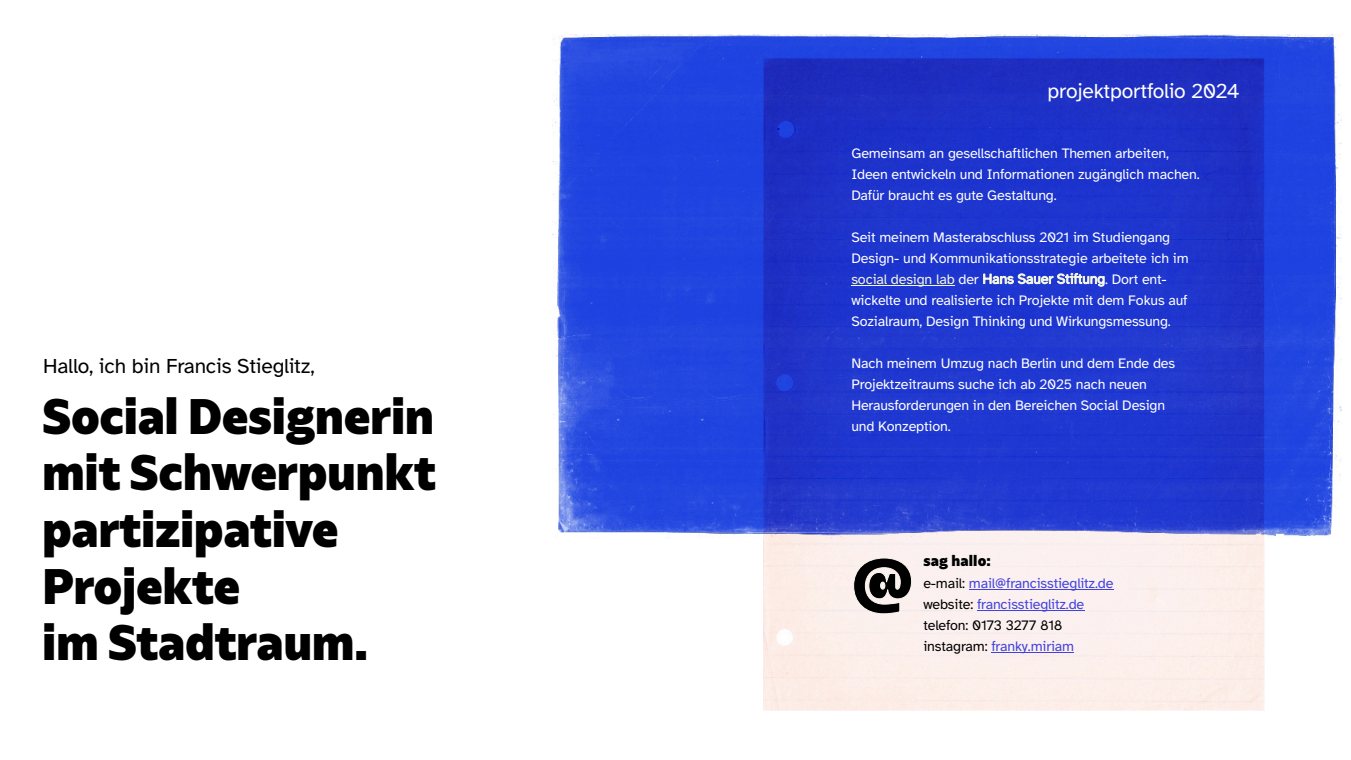
<style>
.page{position:relative;width:1351px;height:760px;background:#fff}
.page>*{position:absolute;margin:0;border:0;box-sizing:border-box;transform-origin:0 0}
.t1{font:47.25px "Norges Sans";letter-spacing:-.01em;color:#000}
.t2{font:21px "Atkinson Hyperlegible";letter-spacing:-.01em;color:#000}
.t3{font:21px "Atkinson Hyperlegible";letter-spacing:-.01em;color:#fff}
.t4{font:14.25px "Atkinson Hyperlegible";letter-spacing:-.01em;color:#fff}
.t5{font:14.25px "Atkinson Hyperlegible";letter-spacing:-.01em;color:#4143dd}
.t6{font:14.25px "Atkinson Hyperlegible";letter-spacing:-.01em;color:#000}
.t7{font:14.25px "Norges Sans";letter-spacing:.01em;color:#000}
.s1{color:#f4f7de}
.s2{color:#000}
</style>
<div class="page">
<div style="left:763px;top:539px;width:501px;height:172px;background:#fcf0eb"></div>
<svg style="left:853px;top:557px;width:59px;height:58px"></svg>
<img style="left:552px;top:35px;width:790px;height:504px">
<hr style="left:969px;top:589px;width:144px;height:1px;background:#4143dd">
<hr style="left:977px;top:610px;width:107px;height:1px;background:#4143dd">
<hr style="left:991px;top:652px;width:83px;height:1px;background:#4143dd">
<hr style="left:851px;top:285px;width:104px;height:1px;background:#f4f7de">
<p class="t2" style="left:43px;top:356px;width:273px">Hallo, ich bin Francis Stieglitz,</p>
<p class="t1" style="left:42px;top:397px;width:393px">Social Designerin</p>
<p class="t1" style="left:42px;top:453px;width:396px">mit Schwerpunkt</p>
<p class="t1" style="left:42px;top:510px;width:298px">partizipative</p>
<p class="t1" style="left:42px;top:567px;width:200px">Projekte</p>
<p class="t1" style="left:42px;top:623px;width:328px">im Stadtraum.</p>
<p class="t3" style="left:1047px;top:81px;width:194px">projektportfolio 2024</p>
<p class="t4" style="left:851px;top:146px;width:319px">Gemeinsam an gesellschaftlichen Themen arbeiten,</p>
<p class="t4" style="left:851px;top:167px;width:350px">Ideen entwickeln und Informationen zugänglich machen.</p>
<p class="t4" style="left:851px;top:188px;width:207px">Dafür braucht es gute Gestaltung.</p>
<p class="t4" style="left:851px;top:230px;width:320px">Seit meinem Masterabschluss 2021 im Studiengang</p>
<p class="t4" style="left:851px;top:251px;width:339px">Design- und Kommunikationsstrategie arbeitete ich im</p>
<p class="t4" style="left:851px;top:272px;width:317px"><span class="s1">social design lab</span> der Hans Sauer Stiftung. Dort ent-</p>
<p class="t4" style="left:851px;top:293px;width:338px">wickelte und realisierte ich Projekte mit dem Fokus auf</p>
<p class="t4" style="left:851px;top:314px;width:321px">Sozialraum, Design Thinking und Wirkungsmessung.</p>
<p class="t4" style="left:851px;top:356px;width:325px">Nach meinem Umzug nach Berlin und dem Ende des</p>
<p class="t4" style="left:851px;top:377px;width:297px">Projektzeitraums suche ich ab 2025 nach neuen</p>
<p class="t4" style="left:851px;top:398px;width:315px">Herausforderungen in den Bereichen Social Design</p>
<p class="t4" style="left:851px;top:419px;width:101px">und Konzeption.</p>
<p class="t7" style="left:923px;top:555px;width:69px">sag hallo:</p>
<p class="t5" style="left:923px;top:577px;width:192px"><span class="s2">e-mail:</span> mail@francisstieglitz.de</p>
<p class="t5" style="left:923px;top:598px;width:162px"><span class="s2">website:</span> francisstieglitz.de</p>
<p class="t6" style="left:923px;top:619px;width:141px">telefon: 0173 3277 818</p>
<p class="t5" style="left:923px;top:640px;width:152px"><span class="s2">instagram:</span> franky.miriam</p>
</div>
